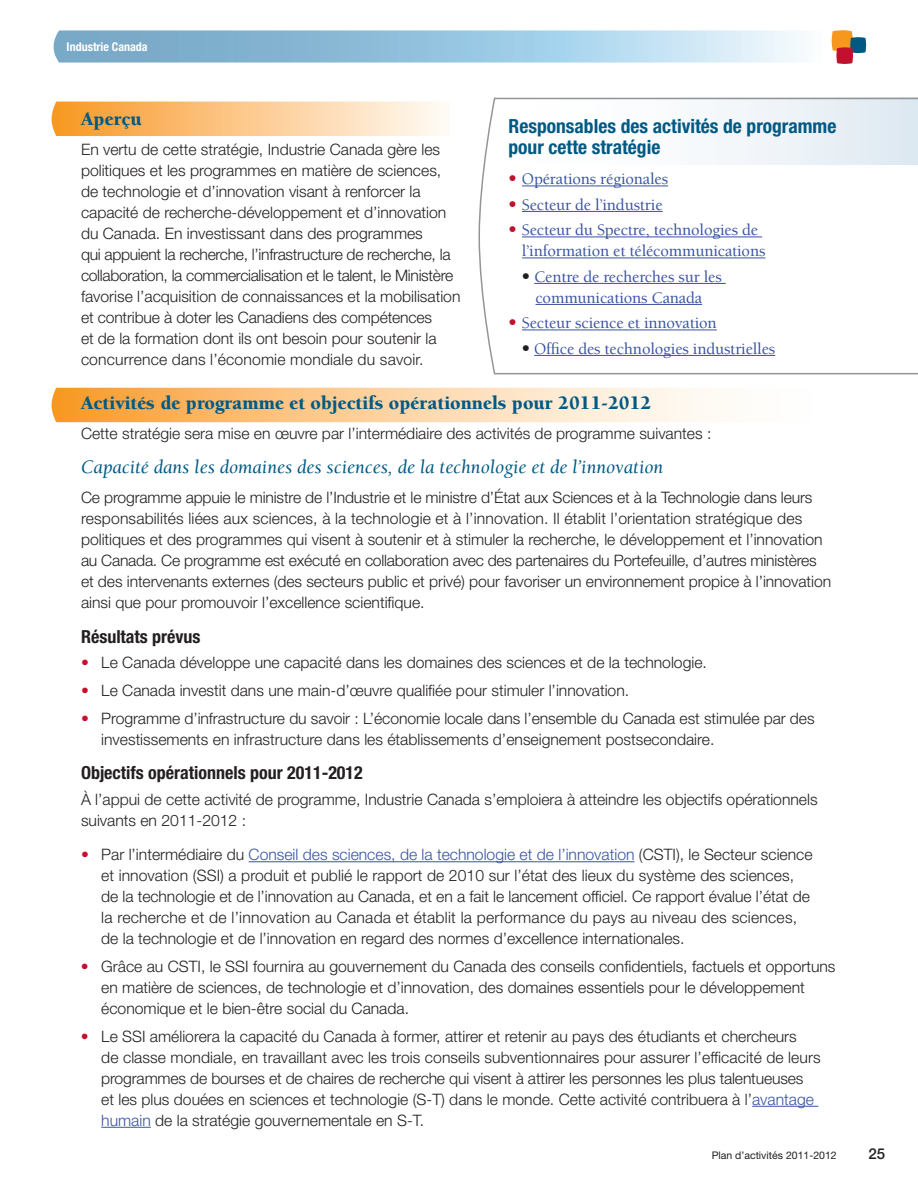
<style>
.page{position:relative;width:918px;height:1188px;background:#fff}
.page>*{position:absolute;margin:0;border:0;box-sizing:border-box;transform-origin:0 0}
.t1{font:italic 19.5px "Berkeley";color:#005983}
.t2{font:900 19.5px "Berkeley";color:#005983}
.t3{font:700 condensed 19.5px/21px "Helvetica Neue LT Std";color:#005983}
.t4{font:700 condensed 18px "Helvetica Neue LT Std";color:#231f20}
.t5{font:500 16.5px/21px "Berkeley";letter-spacing:-.01em;color:#3853a3}
.t6{font:300 15.75px/21px "Helvetica Neue LT Std";color:#231f20}
.t7{font:500 15px "Helvetica Neue LT Std";color:#231f20}
.t8{font:700 condensed 12px "Helvetica Neue LT Std";color:#fff}
.t9{font:10.5px "Helvetica Neue LT Std";color:#231f20}
.s1{color:#c3102f}
.s2{color:#3853a3}
.s3{font-family:"Helvetica Neue LT Std";font-weight:300;color:#c3102f}
.s4{font-family:"Helvetica Neue LT Std";font-weight:300;color:#231f20}
</style>
<div class="page">
<svg style="left:54px;top:30px;width:748px;height:33px;background:#a1c9e0"></svg>
<svg style="left:832px;top:30px;width:34px;height:34px"></svg>
<svg style="left:52px;top:102px;width:391px;height:34px;background:#fcc98d"></svg>
<svg style="left:52px;top:388px;width:665px;height:34px;background:#fcd09b"></svg>
<hr style="left:249px;top:861px;width:386px;height:1px;background:#3853a3">
<hr style="left:752px;top:1106px;width:66px;height:1px;background:#3853a3">
<hr style="left:101px;top:1127px;width:50px;height:1px;background:#3853a3">
<svg style="left:478px;top:97px;width:440px;height:278px"></svg>
<hr style="left:522px;top:186px;width:146px;height:1px;background:#3853a3">
<hr style="left:522px;top:211px;width:141px;height:1px;background:#3853a3">
<hr style="left:522px;top:237px;width:240px;height:1px;background:#3853a3">
<hr style="left:522px;top:258px;width:243px;height:1px;background:#3853a3">
<hr style="left:534px;top:283px;width:192px;height:1px;background:#3853a3">
<hr style="left:536px;top:304px;width:166px;height:1px;background:#3853a3">
<hr style="left:522px;top:330px;width:195px;height:1px;background:#3853a3">
<hr style="left:534px;top:355px;width:241px;height:1px;background:#3853a3">
<p class="t8" style="left:67px;top:39px;width:83px">Industrie Canada</p>
<p class="t2" style="left:81px;top:109px;width:62px">Aperçu</p>
<p class="t6" style="left:81px;top:139px;width:381px">En vertu de cette stratégie, Industrie Canada gère les politiques et les programmes en matière de sciences, de technologie et d’innovation visant à renforcer la capacité de recherche-développement et d’innovation du Canada. En investissant dans des programmes<br>qui appuient la recherche, l’infrastructure de recherche, la collaboration, la commercialisation et le talent, le Ministère favorise l’acquisition de connaissances et la mobilisation et contribue à doter les Canadiens des compétences<br>et de la formation dont ils ont besoin pour soutenir la concurrence dans l’économie mondiale du savoir.</p>
<p class="t2" style="left:81px;top:392px;width:572px">Activités de programme et objectifs opérationnels pour 2011-2012</p>
<p class="t6" style="left:81px;top:422px;width:632px">Cette stratégie sera mise en œuvre par l’intermédiaire des activités de programme suivantes :</p>
<p class="t1" style="left:81px;top:457px;width:584px">Capacité dans les domaines des sciences, de la technologie et de l’innovation</p>
<p class="t6" style="left:81px;top:487px;width:752px">Ce programme appuie le ministre de l’Industrie et le ministre d’État aux Sciences et à la Technologie dans leurs responsabilités liées aux sciences, à la technologie et à l’innovation. Il établit l’orientation stratégique des politiques et des programmes qui visent à soutenir et à stimuler la recherche, le développement et l’innovation au Canada. Ce programme est exécuté en collaboration avec des partenaires du Portefeuille, d’autres ministères et des intervenants externes (des secteurs public et privé) pour favoriser un environnement propice à l’innovation ainsi que pour promouvoir l’excellence scientifique.</p>
<p class="t4" style="left:81px;top:625px;width:121px">Résultats prévus</p>
<p class="t6" style="left:81px;top:652px;width:627px"><span class="s1">•</span> Le Canada développe une capacité dans les domaines des sciences et de la technologie.</p>
<p class="t6" style="left:81px;top:680px;width:550px"><span class="s1">•</span> Le Canada investit dans une main-d’œuvre qualifiée pour stimuler l’innovation.</p>
<p class="t6" style="left:101px;top:707px;width:715px;text-indent:-20px"><span class="s1">•</span> Programme d’infrastructure du savoir : L’économie locale dans l’ensemble du Canada est stimulée par des investissements en infrastructure dans les établissements d’enseignement postsecondaire.</p>
<p class="t4" style="left:81px;top:762px;width:283px">Objectifs opérationnels pour 2011-2012</p>
<p class="t6" style="left:81px;top:788px;width:738px">À l’appui de cette activité de programme, Industrie Canada s’emploiera à atteindre les objectifs opérationnels suivants en 2011-2012 :</p>
<p class="t6" style="left:101px;top:844px;width:713px;text-indent:-20px"><span class="s1">•</span> Par l’intermédiaire du <span class="s2">Conseil des sciences, de la technologie et de l’innovation</span> (CSTI), le Secteur science et innovation (SSI) a produit et publié le rapport de 2010 sur l’état des lieux du système des sciences, de la technologie et de l’innovation au Canada, et en a fait le lancement officiel. Ce rapport évalue l’état de la recherche et de l’innovation au Canada et établit la performance du pays au niveau des sciences, de la technologie et de l’innovation en regard des normes d’excellence internationales.</p>
<p class="t6" style="left:101px;top:955px;width:736px;text-indent:-20px"><span class="s1">•</span> Grâce au CSTI, le SSI fournira au gouvernement du Canada des conseils confidentiels, factuels et opportuns en matière de sciences, de technologie et d’innovation, des domaines essentiels pour le développement économique et le bien-être social du Canada.</p>
<p class="t6" style="left:101px;top:1025px;width:721px;text-indent:-20px"><span class="s1">•</span> Le SSI améliorera la capacité du Canada à former, attirer et retenir au pays des étudiants et chercheurs<br>de classe mondiale, en travaillant avec les trois conseils subventionnaires pour assurer l’efficacité de leurs programmes de bourses et de chaires de recherche qui visent à attirer les personnes les plus talentueuses<br>et les plus douées en sciences et technologie (S-T) dans le monde. Cette activité contribuera à l’<span class="s2">avantage humain</span> de la stratégie gouvernementale en S-T.</p>
<p class="t3" style="left:508px;top:116px;width:329px">Responsables des activités de programme pour cette stratégie</p>
<p class="t5" style="left:508px;top:169px;width:161px"><span class="s3">•</span> Opérations régionales</p>
<p class="t5" style="left:508px;top:194px;width:156px"><span class="s3">•</span> Secteur de l’industrie</p>
<p class="t5" style="left:522px;top:220px;width:245px;text-indent:-13px"><span class="s3">•</span> Secteur du Spectre, technologies de l’information et télécommunications</p>
<p class="t5" style="left:522px;top:266px;width:201px;text-align:center"><span class="s4">•</span> Centre de recherches sur les communications Canada</p>
<p class="t5" style="left:508px;top:313px;width:210px"><span class="s3">•</span> Secteur science et innovation</p>
<p class="t5" style="left:522px;top:338px;width:255px"><span class="s4">•</span> Office des technologies industrielles</p>
<p class="t9" style="left:712px;top:1150px;width:127px">Plan d’activités 2011-2012</p>
<p class="t7" style="left:869px;top:1145px;width:18px">25</p>
</div>
